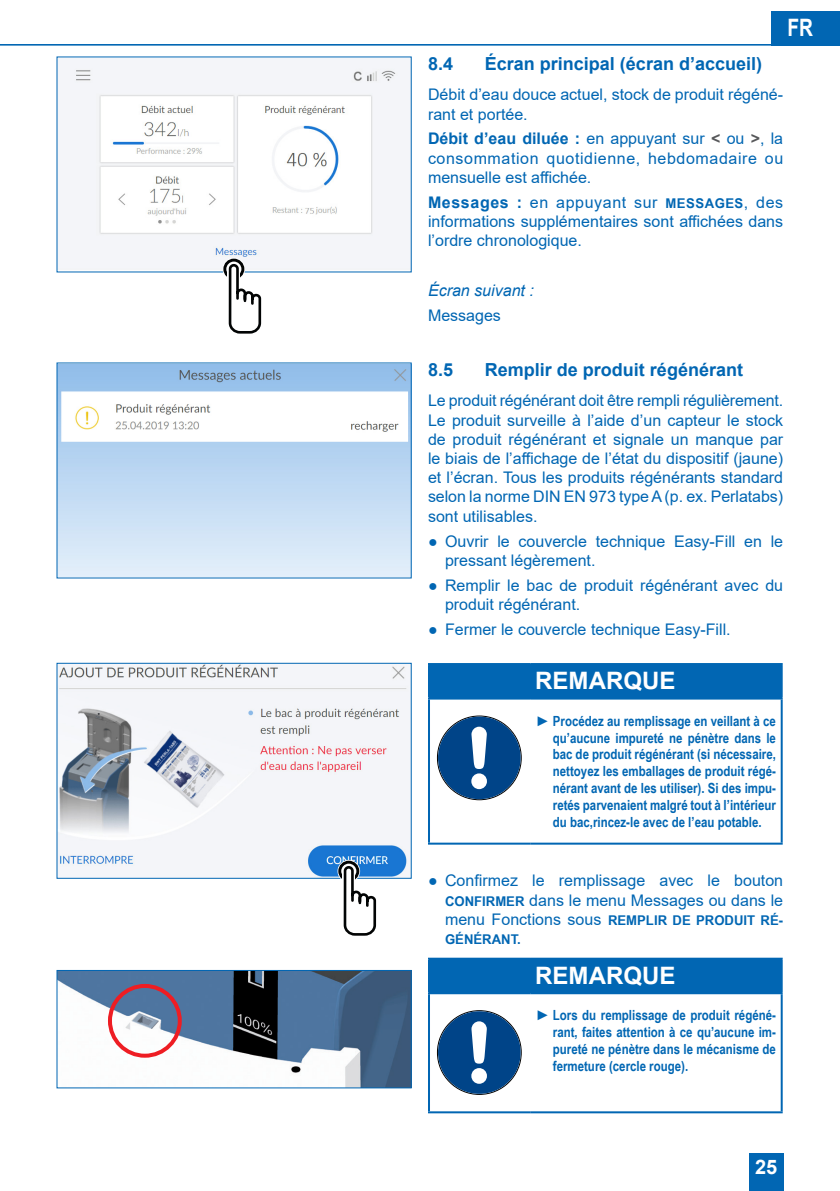
<style>
.page{position:relative;width:840px;height:1191px;background:#fff}
.page>*{position:absolute;margin:0;border:0;box-sizing:border-box;transform-origin:0 0}
._50_SAFETY_HEAD_WEIS{font:700 24px "Arial";color:#fff}
._50_SAFETY_HEAD_WEIS-2{font:700 24px "Arial";color:#fff;scale:.8 1}
.t1{font:700 20px "Arial";color:#fff}
.t2{font:700 18px "Arial";color:#0166b3}
.FLIESSTEXT_HKS44{font:16px/19.2px "Arial";color:#0166b3}
.FLIESSTEXT_HKS44_kur{font:italic 16px "Arial";color:#0166b3}
.t3{font:700 14px/16.8px "Arial Narrow";color:#0166b3;text-align:justify}
.t4{font:700 13.4px/19.2px "Arial Narrow";color:#0166b3;scale:1.19 1}
.s1{font-weight:700}
.s2{font-weight:700;color:#57585a}
.s3{font-family:"Arial Narrow";font-weight:700;font-size:13.4px}
.s4{font-family:"Arial";font-weight:400}
.s5{font-family:"Arial";font-weight:400;font-size:16px}
</style>
<div class="page">
<hr style="left:0;top:44px;width:839px;height:2px;background:#0166b3">
<div style="left:748px;top:1153px;width:34px;height:38px;background:#0166b3"></div>
<div style="left:771px;top:11px;width:68px;height:34px;background:#0166b3"></div>
<img style="left:59px;top:59px;width:350px;height:211px">
<svg style="left:222px;top:258px;width:23px;height:22px"></svg>
<div style="left:223px;top:259px;width:21px;height:20px;border:3px solid #020404;border-radius:50%"></div>
<svg style="left:227px;top:263px;width:35px;height:71px"></svg>
<img style="left:59px;top:365px;width:350px;height:211px">
<img style="left:59px;top:665px;width:350px;height:211px">
<div style="left:57px;top:663px;width:354px;height:215px;border:1px solid #0166b3"></div>
<svg style="left:337px;top:860px;width:23px;height:22px"></svg>
<div style="left:338px;top:860px;width:21px;height:21px;border:3px solid #020404;border-radius:50%"></div>
<svg style="left:342px;top:864px;width:35px;height:72px"></svg>
<img style="left:59px;top:972px;width:350px;height:114px">
<div style="left:57px;top:970px;width:354px;height:118px;border:1px solid #0166b3"></div>
<div style="left:108px;top:984px;width:74px;height:73px;border:4px solid #ee1d23;border-radius:50%"></div>
<div style="left:429px;top:664px;width:352px;height:34px;background:#0166b3"></div>
<hr style="left:428px;top:663px;width:102px;height:2px;background:#0166b3">
<hr style="left:428px;top:665px;width:2px;height:32px;background:#0166b3">
<hr style="left:530px;top:663px;width:252px;height:2px;background:#0166b3">
<hr style="left:780px;top:665px;width:2px;height:32px;background:#0166b3">
<hr style="left:428px;top:697px;width:102px;height:2px;background:#0166b3">
<hr style="left:428px;top:699px;width:2px;height:143px;background:#0166b3">
<hr style="left:530px;top:697px;width:252px;height:2px;background:#0166b3">
<hr style="left:780px;top:699px;width:2px;height:143px;background:#0166b3">
<hr style="left:428px;top:842px;width:102px;height:2px;background:#0166b3">
<hr style="left:530px;top:842px;width:252px;height:2px;background:#0166b3">
<div style="left:438px;top:716px;width:82px;height:83px;background:#048;border-radius:50%"></div>
<svg style="left:471px;top:726px;width:15px;height:63px"></svg>
<div style="left:429px;top:958px;width:352px;height:35px;background:#0166b3"></div>
<hr style="left:428px;top:957px;width:102px;height:2px;background:#0166b3">
<hr style="left:428px;top:959px;width:2px;height:33px;background:#0166b3">
<hr style="left:530px;top:957px;width:252px;height:2px;background:#0166b3">
<hr style="left:780px;top:959px;width:2px;height:33px;background:#0166b3">
<hr style="left:428px;top:992px;width:102px;height:2px;background:#0166b3">
<hr style="left:428px;top:994px;width:2px;height:117px;background:#0166b3">
<hr style="left:530px;top:992px;width:252px;height:2px;background:#0166b3">
<hr style="left:780px;top:994px;width:2px;height:117px;background:#0166b3">
<hr style="left:428px;top:1111px;width:102px;height:2px;background:#0166b3">
<hr style="left:530px;top:1111px;width:252px;height:2px;background:#0166b3">
<svg style="left:437px;top:1010px;width:84px;height:84px"></svg>
<div style="left:438px;top:1011px;width:82px;height:82px;background:#048;border-radius:50%"></div>
<svg style="left:471px;top:1021px;width:15px;height:62px"></svg>
<h1 class="_50_SAFETY_HEAD_WEIS-2" style="left:787px;top:11px;width:33px">FR</h1>
<p class="t2" style="left:428px;top:51px;width:27px">8.4</p>
<p class="t2" style="left:484px;top:51px;width:279px">Écran principal (écran d’accueil)</p>
<p class="FLIESSTEXT_HKS44" style="left:428px;top:85px;width:356px">Débit d’eau douce actuel, stock de produit régéné&shy;rant et portée.</p>
<p class="FLIESSTEXT_HKS44" style="left:428px;top:129px;width:356px;text-align:justify"><span class="s1">Débit d’eau diluée :</span> en appuyant sur <span class="s2">&lt;</span> ou <span class="s2">&gt;</span>, la consommation quotidienne, hebdomadaire ou mensuelle est affichée.</p>
<p class="FLIESSTEXT_HKS44" style="left:428px;top:192px;width:356px;text-align:justify"><span class="s1">Messages :</span> en appuyant sur <span class="s3">MESSAGES</span>, des informations supplémentaires sont affichées dans l’ordre chronologique.</p>
<p class="FLIESSTEXT_HKS44_kur" style="left:428px;top:280px;width:107px">Écran suivant :</p>
<p class="FLIESSTEXT_HKS44" style="left:428px;top:305px;width:74px">Messages</p>
<p class="t2" style="left:428px;top:357px;width:27px">8.5</p>
<p class="t2" style="left:484px;top:357px;width:260px">Remplir de produit régénérant</p>
<p class="FLIESSTEXT_HKS44" style="left:428px;top:391px;width:356px;text-align:justify">Le produit régénérant doit être rempli régulièrement.<br>Le produit surveille à l’aide d’un capteur le stock de produit régénérant et signale un manque par le biais de l’affichage de l’état du dispositif (jaune) et l’écran. Tous les produits régénérants standard selon la norme DIN EN 973 typeA (p. ex. Perlatabs) sont utilisables.</p>
<p class="FLIESSTEXT_HKS44" style="left:445px;top:531px;width:339px;text-indent:-17px">● Ouvrir le couvercle technique Easy-Fill en le pressant légèrement.</p>
<p class="FLIESSTEXT_HKS44" style="left:445px;top:575px;width:339px;text-indent:-17px">● Remplir le bac de produit régénérant avec du produit régénérant.</p>
<p class="FLIESSTEXT_HKS44" style="left:428px;top:619px;width:304px">● Fermer le couvercle technique Easy-Fill.</p>
<p class="_50_SAFETY_HEAD_WEIS" style="left:535px;top:664px;width:141px">REMARQUE</p>
<p class="t3" style="left:552px;top:712px;width:224px;text-indent:-17px"><span class="s4">►</span> Procédez au remplissage en veillant à ce qu’aucune impureté ne pénètre dans le bac de produit régénérant (si nécessaire, nettoyez les emballages de produit régé&shy;nérant avant de les utiliser). Si des impu&shy;retés parvenaient malgré tout à l’intérieur du bac,rincez-le avec de l’eau potable.</p>
<p class="FLIESSTEXT_HKS44" style="left:428px;top:871px;width:356px;text-align:right">● Confirmez le remplissage avec le bouton<br><span class="s3">CONFIRMER</span> dans le menu Messages ou dans le</p>
<p class="t4" style="left:445px;top:909px;width:285px"><span class="s5">menu Fonctions sous</span> REMPLIR DE PRODUIT RÉ-<br>GÉNÉRANT.</p>
<p class="_50_SAFETY_HEAD_WEIS" style="left:535px;top:958px;width:141px">REMARQUE</p>
<p class="t3" style="left:552px;top:1006px;width:224px;text-indent:-17px"><span class="s4">►</span> Lors du remplissage de produit régéné&shy;rant, faites attention à ce qu’aucune im&shy;pureté ne pénètre dans le mécanisme de fermeture (cercle rouge).</p>
<p class="t1" style="left:754px;top:1152px;width:24px">25</p>
</div>
